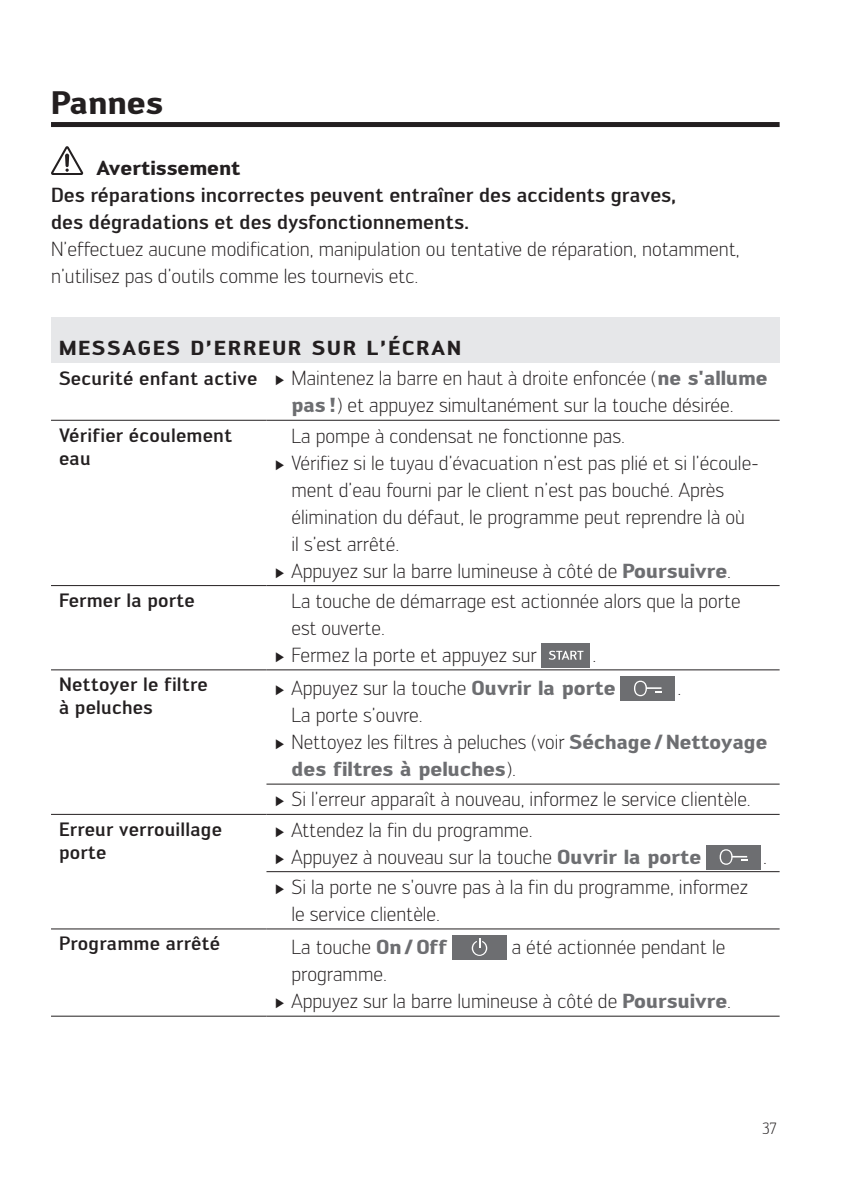
<style>
.page{position:relative;width:842px;height:1191px;background:#fff}
.page>*{position:absolute;margin:0;border:0;box-sizing:border-box;transform-origin:0 0}
.t1{font:700 32px "Engel";color:#231f20}
.t2{font:300 20px/27px "Engel";color:#231f20}
.t3{font:500 20px/27px "Engel";color:#231f20}
.t4{font:700 20px "Engel";color:#6d6e71}
.t5{font:700 20px "Engel";color:#231f20}
.t6{font:500 19px/23px "Engel";letter-spacing:.01em;color:#231f20}
.t7{font:300 16px "Engel";color:#231f20}
.s1{font-weight:700}
.s2{font-weight:500;font-size:19px}
.s3{font-family:"Century";font-weight:400;font-size:14px}
.s4{font-weight:700;color:#6d6e71}
.s5{font-weight:300;color:#231f20}
</style>
<div class="page">
<div style="left:51px;top:122px;width:729px;height:5px;background:#231f20"></div>
<svg style="left:51px;top:146px;width:32px;height:28px"></svg>
<svg style="left:65px;top:154px;width:4px;height:13px"></svg>
<div style="left:51px;top:317px;width:729px;height:46px;background:#e6e7e9"></div>
<svg style="left:266px;top:586px;width:514px;height:344px"></svg>
<hr style="left:51px;top:420px;width:215px;height:1px;background:#231f20">
<hr style="left:266px;top:420px;width:514px;height:1px;background:#231f20">
<hr style="left:51px;top:585px;width:215px;height:1px;background:#231f20">
<hr style="left:266px;top:585px;width:514px;height:1px;background:#231f20">
<hr style="left:51px;top:669px;width:215px;height:1px;background:#231f20">
<hr style="left:266px;top:783px;width:514px;height:1px;background:#231f20">
<hr style="left:266px;top:814px;width:514px;height:1px;background:#231f20">
<hr style="left:266px;top:871px;width:514px;height:1px;background:#231f20">
<hr style="left:51px;top:1015px;width:215px;height:1px;background:#231f20">
<hr style="left:51px;top:814px;width:215px;height:1px;background:#231f20">
<hr style="left:51px;top:928px;width:215px;height:1px;background:#231f20">
<hr style="left:266px;top:669px;width:514px;height:1px;background:#231f20">
<hr style="left:266px;top:928px;width:514px;height:1px;background:#231f20">
<hr style="left:266px;top:1015px;width:514px;height:1px;background:#231f20">
<div style="left:542px;top:643px;width:48px;height:25px;background:#6d6e71"></div>
<svg style="left:549px;top:650px;width:34px;height:9px"></svg>
<div style="left:620px;top:676px;width:55px;height:25px;background:#6d6e71"></div>
<svg style="left:634px;top:680px;width:27px;height:16px"></svg>
<div style="left:706px;top:844px;width:54px;height:25px;background:#6d6e71"></div>
<svg style="left:720px;top:849px;width:27px;height:16px"></svg>
<div style="left:452px;top:935px;width:55px;height:25px;background:#6d6e71"></div>
<svg style="left:472px;top:938px;width:15px;height:18px"></svg>
<h1 class="t1" style="left:51px;top:83px;width:114px">Pannes</h1>
<p class="t5" style="left:96px;top:155px;width:146px">Avertissement</p>
<p class="t3" style="left:51px;top:181px;width:627px">Des réparations incorrectes peuvent entraîner des accidents graves, des dégradations et des dysfonctionnements.</p>
<p class="t2" style="left:51px;top:235px;width:690px">N’effectuez aucune modification, manipulation ou tentative de réparation, notamment, n’utilisez pas d’outils comme les tournevis etc.</p>
<p class="t2" style="left:59px;top:333px;width:710px;line-height:30.2px"><span class="s1">MESSAGES D’ERREUR SUR L’ÉCRAN<br></span><span class="s2">Securité enfant active</span> <span class="s3">►</span> Maintenez la barre en haut à droite enfoncée (<span class="s4">ne s'allume</span></p>
<p class="t2" style="left:291px;top:392px;width:444px"><span class="s4">pas !</span>) et appuyez simultanément sur la touche désirée.</p>
<p class="t6" style="left:59px;top:423px;width:175px">Vérifier écoulement eau</p>
<p class="t2" style="left:291px;top:422px;width:335px">La pompe à condensat ne fonctionne pas.</p>
<p class="t2" style="left:274px;top:449px;width:486px"><span class="s3">►</span> Vérifiez si le tuyau d’évacuation n’est pas plié et si l’écoule-</p>
<p class="t2" style="left:291px;top:476px;width:434px">ment d’eau fourni par le client n’est pas bouché. Après</p>
<p class="t2" style="left:291px;top:503px;width:455px">élimination du défaut, le programme peut reprendre là où</p>
<p class="t2" style="left:291px;top:530px;width:109px">il s’est arrêté.</p>
<p class="t2" style="left:274px;top:557px;width:458px"><span class="s3">►</span> Appuyez sur la barre lumineuse à côté de <span class="s4">Poursuivre</span>.</p>
<p class="t6" style="left:59px;top:589px;width:137px">Fermer la porte</p>
<p class="t2" style="left:291px;top:587px;width:451px">La touche de démarrage est actionnée alors que la porte</p>
<p class="t2" style="left:291px;top:614px;width:95px">est ouverte.</p>
<p class="t2" style="left:274px;top:641px;width:264px"><span class="s3">►</span> Fermez la porte et appuyez sur</p>
<p class="t2" style="left:592px;top:641px;width:5px">.</p>
<p class="t6" style="left:59px;top:673px;width:150px">Nettoyer le filtre à peluches</p>
<p class="t2" style="left:274px;top:675px;width:343px"><span class="s3">►</span> Appuyez sur la touche <span class="s4">Ouvrir la porte</span></p>
<p class="t2" style="left:677px;top:675px;width:5px">.</p>
<p class="t2" style="left:291px;top:702px;width:133px">La porte s’ouvre.</p>
<p class="t2" style="left:274px;top:729px;width:494px"><span class="s3">►</span> Nettoyez les filtres à peluches (voir <span class="s4">Séchage / Nettoyage</span></p>
<p class="t4" style="left:291px;top:757px;width:226px">des filtres à peluches<span class="s5">).</span></p>
<p class="t2" style="left:274px;top:786px;width:478px"><span class="s3">►</span> Si l’erreur apparaît à nouveau, informez le service clientèle.</p>
<p class="t6" style="left:59px;top:817px;width:165px">Erreur verrouillage porte</p>
<p class="t2" style="left:274px;top:816px;width:428px"><span class="s3">►</span> Attendez la fin du programme.<br><span class="s3">►</span> Appuyez à nouveau sur la touche <span class="s4">Ouvrir la porte</span></p>
<p class="t2" style="left:291px;top:873px;width:458px;text-indent:-17px"><span class="s3">►</span> Si la porte ne s'ouvre pas à la fin du programme, informez le service clientèle.</p>
<p class="t6" style="left:59px;top:932px;width:163px">Programme arrêté</p>
<p class="t2" style="left:291px;top:934px;width:157px">La touche <span class="s4">On / Off</span></p>
<p class="t2" style="left:512px;top:934px;width:215px">a été actionnée pendant le</p>
<p class="t2" style="left:274px;top:961px;width:458px;text-indent:17px">programme.<br><span class="s3">►</span> Appuyez sur la barre lumineuse à côté de <span class="s4">Poursuivre</span>.</p>
<p class="t2" style="left:763px;top:843px;width:5px">.</p>
<p class="t7" style="left:762px;top:1120px;width:16px">37</p>
</div>
